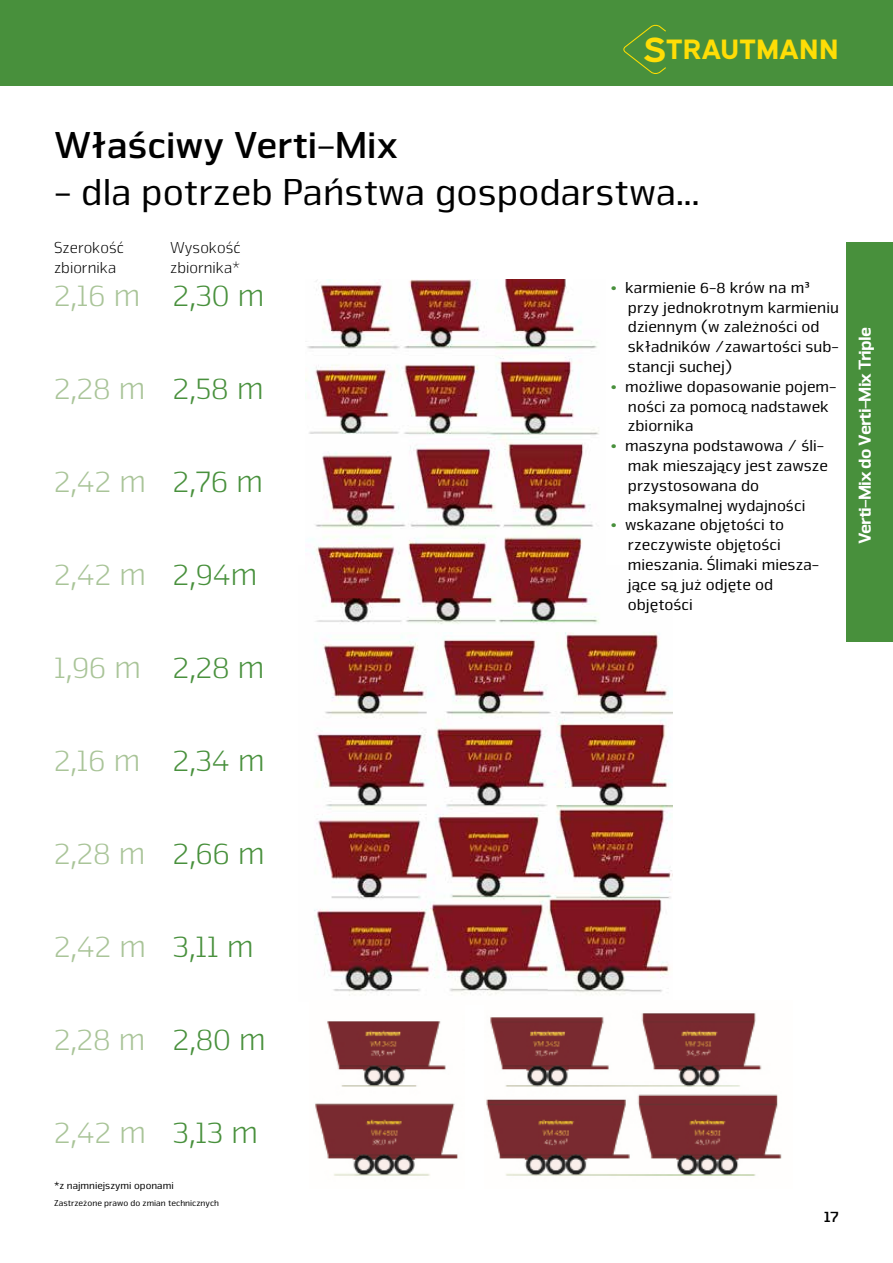
<style>
.page{position:relative;width:893px;height:1263px;background:#fff}
.page>*{position:absolute;margin:0;border:0;box-sizing:border-box;transform-origin:0 0}
.t1{font:39px "Nuri Pro";color:#000}
.t2{font:700 39px "Nuri Pro";color:#000}
.t3{font:300 33px "Nuri Pro";color:#a9c498}
.t4{font:300 33px "Nuri Pro";color:#48903c}
.t5{font:700 28.05px "Expressway Rg";color:#ffdd06}
.t6{font:900 18px "Nuri Pro";letter-spacing:-.05em;color:#fff}
.t7{font:16.5px/19.8px "Nuri Pro";color:#000}
.t8{font:300 16.5px/19.8px "Nuri Pro";color:#000}
.t9{font:700 16.5px "Nuri Pro";color:#000}
.t10{font:10.5px "Nuri Pro";color:#000}
.t11{font:9px "Nuri Pro";color:#000}
.s1{font-size:35.1px}
.s2{font-weight:700;color:#48903c}
</style>
<div class="page">
<div style="left:0;top:0;width:893px;height:86px;background:#48903c"></div>
<svg style="left:623px;top:24px;width:43px;height:50px"></svg>
<div style="left:846px;top:242px;width:47px;height:400px;background:#48903c"></div>
<img style="left:314px;top:632px;width:359px;height:363px">
<img style="left:315px;top:1013px;width:467px;height:163px">
<img style="left:307px;top:280px;width:292px;height:344px">
<div style="left:465px;top:1005px;width:18px;height:186px;background:#fff"></div>
<h3 class="t5" style="left:643px;top:27px;width:197px"><span class="s1">S</span>TRAUTMANN</h3>
<h1 class="t2" style="left:54px;top:122px;width:346px">Właściwy Verti-Mix</h1>
<h1 class="t1" style="left:54px;top:170px;width:647px">- dla potrzeb Państwa gospodarstwa...</h1>
<p class="t8" style="left:54px;top:238px;width:72px">Szerokość zbiornika</p>
<h2 class="t3" style="left:54px;top:276px;width:88px">2,16 m</h2>
<p class="t8" style="left:170px;top:238px;width:72px">Wysokość zbiornika*</p>
<h2 class="t4" style="left:173px;top:277px;width:93px">2,30 m</h2>
<p class="t7" style="left:628px;top:278px;width:213px;text-indent:-17px"><span class="s2">•</span> karmienie 6-8 krów na m³ przy jednokrotnym karmieniu dziennym (w zależności od składników /zawartości sub&shy;stancji suchej)</p>
<p class="t7" style="left:628px;top:377px;width:210px;text-indent:-17px"><span class="s2">•</span> możliwe dopasowanie pojem&shy;ności za pomocą nadstawek zbiornika</p>
<p class="t7" style="left:628px;top:436px;width:202px;text-indent:-17px"><span class="s2">•</span> maszyna podstawowa / śli&shy;mak mieszający jest zawsze przystosowana do maksymalnej wydajności</p>
<p class="t7" style="left:628px;top:515px;width:193px;text-indent:-17px"><span class="s2">•</span> wskazane objętości to rzeczywiste objętości mieszania. Ślimaki miesza&shy;jące są już odjęte od objętości</p>
<h2 class="t3" style="left:54px;top:369px;width:93px">2,28 m</h2>
<h2 class="t4" style="left:173px;top:370px;width:92px">2,58 m</h2>
<h2 class="t3" style="left:54px;top:462px;width:94px">2,42 m</h2>
<h2 class="t4" style="left:173px;top:463px;width:92px">2,76 m</h2>
<h2 class="t3" style="left:54px;top:555px;width:94px">2,42 m</h2>
<h2 class="t4" style="left:173px;top:556px;width:86px">2,94m</h2>
<h2 class="t3" style="left:54px;top:648px;width:89px">1,96 m</h2>
<h2 class="t4" style="left:173px;top:649px;width:93px">2,28 m</h2>
<p class="t6" style="left:854px;top:544px;width:218px;rotate:-90deg">Verti-Mix do Verti-Mix Triple</p>
<h2 class="t3" style="left:54px;top:741px;width:88px">2,16 m</h2>
<h2 class="t4" style="left:173px;top:742px;width:93px">2,34 m</h2>
<h2 class="t3" style="left:54px;top:834px;width:93px">2,28 m</h2>
<h2 class="t4" style="left:173px;top:835px;width:93px">2,66 m</h2>
<h2 class="t3" style="left:54px;top:927px;width:94px">2,42 m</h2>
<h2 class="t4" style="left:173px;top:928px;width:82px">3,11 m</h2>
<h2 class="t3" style="left:54px;top:1020px;width:93px">2,28 m</h2>
<h2 class="t4" style="left:173px;top:1021px;width:94px">2,80 m</h2>
<h2 class="t3" style="left:54px;top:1113px;width:94px">2,42 m</h2>
<h2 class="t4" style="left:173px;top:1114px;width:87px">3,13 m</h2>
<p class="t10" style="left:54px;top:1180px;width:121px">*z najmniejszymi oponami</p>
<p class="t11" style="left:54px;top:1198px;width:167px">Zastrzeżone prawo do zmian technicznych</p>
<p class="t9" style="left:824px;top:1206px;width:16px">17</p>
</div>
